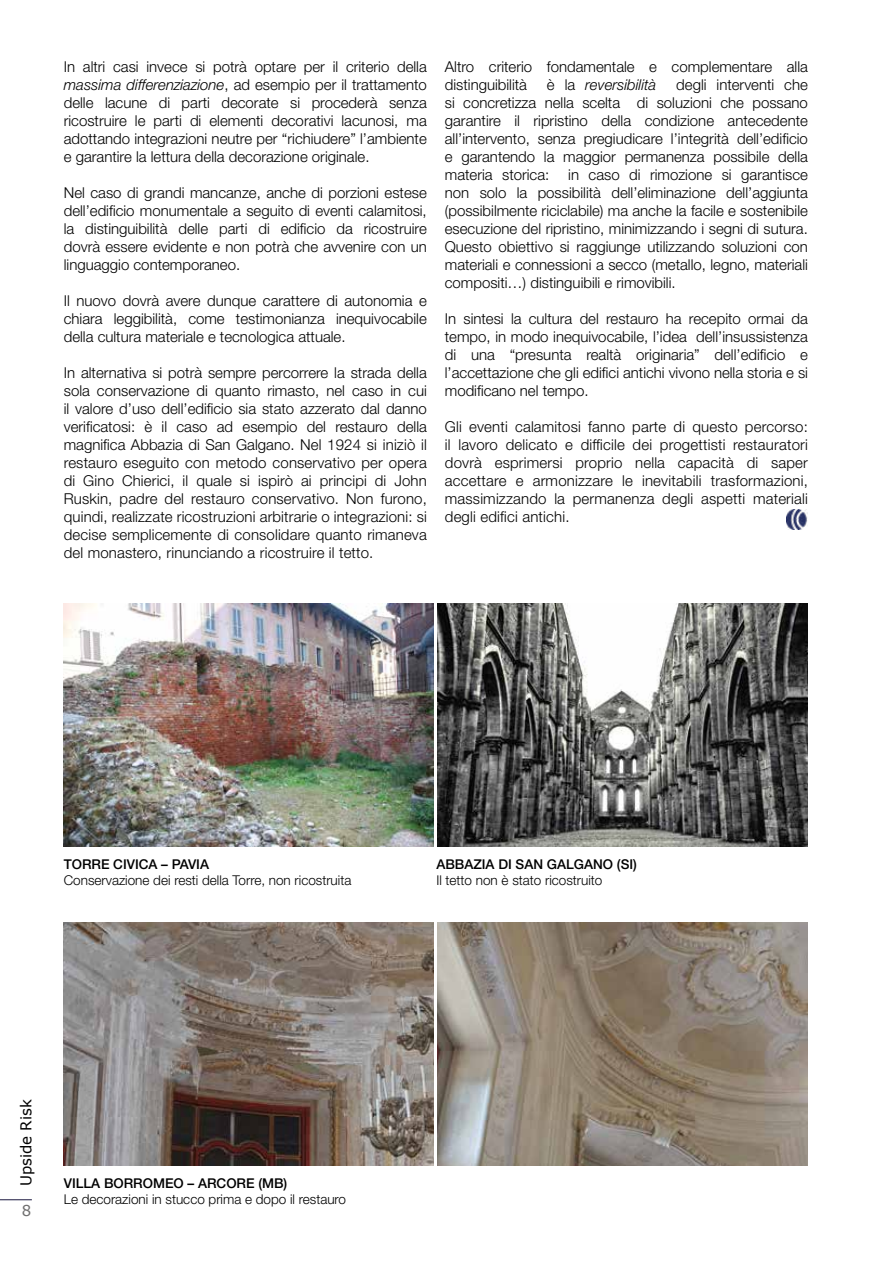
<style>
.page{position:relative;width:893px;height:1263px;background:#fff}
.page>*{position:absolute;margin:0;border:0;box-sizing:border-box;transform-origin:0 0}
.t1{font:300 15px/18px "Helvetica Neue LT Std";color:#000;text-align:justify}
.t2{font:italic 300 15px "Helvetica Neue LT Std";color:#000}
.t3{font:15px "Verdana";color:#000}
.t4{font:15px "Verdana";color:#706f6f}
.t5{font:300 13.5px "Helvetica Neue LT Std";color:#000}
.t6{font:500 13.5px "Helvetica Neue LT Std";color:#000}
.s1{font-style:italic}
.s2{font-style:normal}
</style>
<div class="page">
<hr style="left:0;top:1199px;width:32px;height:1px;background:#19173e">
<img style="left:786px;top:509px;width:22px;height:20px">
<img style="left:438px;top:604px;width:370px;height:242px">
<img style="left:438px;top:923px;width:370px;height:242px">
<img style="left:64px;top:604px;width:370px;height:242px">
<img style="left:64px;top:923px;width:370px;height:242px">
<p class="t1" style="left:64px;top:57px;width:365px">In altri casi invece si potrà optare per il criterio della <span class="s1">massima differenziazione</span>, ad esempio per il trattamento delle lacune di parti decorate si procederà senza ricostruire le parti di elementi decorativi lacunosi, ma adottando integrazioni neutre per “richiudere” l’ambiente e garantire la lettura della decorazione originale.</p>
<p class="t1" style="left:64px;top:183px;width:365px">Nel caso di grandi mancanze, anche di porzioni estese dell’edificio monumentale a seguito di eventi calamitosi, la distinguibilità delle parti di edificio da ricostruire dovrà essere evidente e non potrà che avvenire con un linguaggio contemporaneo.</p>
<p class="t1" style="left:64px;top:291px;width:365px">Il nuovo dovrà avere dunque carattere di autonomia e chiara leggibilità, come testimonianza inequivocabile della cultura materiale e tecnologica attuale.</p>
<p class="t1" style="left:64px;top:363px;width:365px">In alternativa si potrà sempre percorrere la strada della sola conservazione di quanto rimasto, nel caso in cui il valore d’uso dell’edificio sia stato azzerato dal danno verificatosi: è il caso ad esempio del restauro della magnifica Abbazia di San Galgano. Nel 1924 si iniziò il restauro eseguito con metodo conservativo per opera di Gino Chierici, il quale si ispirò ai principi di John Ruskin, padre del restauro conservativo. Non furono, quindi, realizzate ricostruzioni arbitrarie o integrazioni: si decise semplicemente di consolidare quanto rimaneva del monastero, rinunciando a ricostruire il tetto.</p>
<p class="t1" style="left:445px;top:57px;width:365px">Altro criterio fondamentale e complementare alla distinguibilità</p>
<p class="t2" style="left:547px;top:76px;width:111px"><span class="s2">è la</span> reversibilità</p>
<p class="t1" style="left:445px;top:75px;width:365px;text-indent:231px">degli interventi che si concretizza nella scelta di soluzioni che possano garantire il ripristino della condizione antecedente all’intervento, senza pregiudicare l’integrità dell’edificio e garantendo la maggior permanenza possibile della materia storica:</p>
<p class="t1" style="left:445px;top:165px;width:365px;text-indent:123px">in caso di rimozione si garantisce non solo la possibilità dell’eliminazione dell’aggiunta (possibilmente riciclabile) ma anche la facile e sostenibile esecuzione del ripristino, minimizzando i segni di sutura.<br>Questo obiettivo si raggiunge utilizzando soluzioni con materiali e connessioni a secco (metallo, legno, materiali compositi…) distinguibili e rimovibili.</p>
<p class="t1" style="left:445px;top:309px;width:365px">In sintesi la cultura del restauro ha recepito ormai da tempo, in modo inequivocabile, l’idea dell’insussistenza di una “presunta realtà originaria” dell’edificio e l’accettazione che gli edifici antichi vivono nella storia e si modificano nel tempo.</p>
<p class="t1" style="left:445px;top:417px;width:365px">Gli eventi calamitosi fanno parte di questo percorso: il lavoro delicato e difficile dei progettisti restauratori dovrà esprimersi proprio nella capacità di saper accettare e armonizzare le inevitabili trasformazioni, massimizzando la permanenza degli aspetti materiali degli edifici antichi.</p>
<p class="t6" style="left:64px;top:856px;width:147px">TORRE CIVICA – PAVIA</p>
<p class="t5" style="left:64px;top:872px;width:289px">Conservazione dei resti della Torre, non ricostruita</p>
<p class="t6" style="left:436px;top:856px;width:202px">ABBAZIA DI SAN GALGANO (SI)</p>
<p class="t5" style="left:436px;top:872px;width:168px">Il tetto non è stato ricostruito</p>
<p class="t3" style="left:16px;top:1186px;width:89px;rotate:-90deg">Upside Risk</p>
<p class="t4" style="left:22px;top:1200px;width:11px">8</p>
<p class="t6" style="left:64px;top:1175px;width:225px">VILLA BORROMEO – ARCORE (MB)</p>
<p class="t5" style="left:64px;top:1191px;width:284px">Le decorazioni in stucco prima e dopo il restauro</p>
</div>
